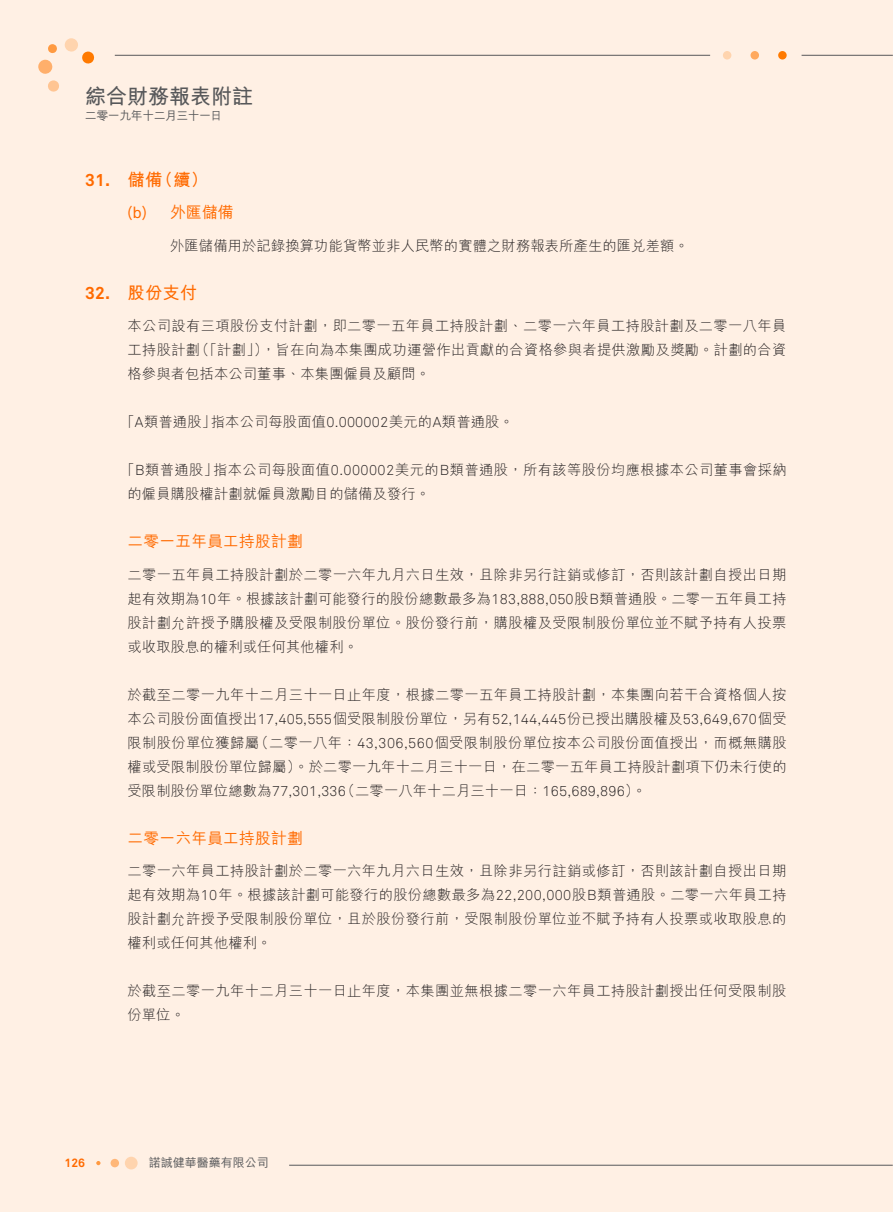
<style>
.page{position:relative;width:893px;height:1212px;background:#fff0e4}
.page>*{position:absolute;margin:0;border:0;box-sizing:border-box;transform-origin:0 0}
.t1{font:700 21px "M Hei HK";color:#57585a}
.t2{font:700 17.25px "M Hei HK";letter-spacing:.01em;color:#ff6a00}
.t3{font:500 15.75px "M Hei HK";letter-spacing:.015em;color:#ff6a00}
.t4{font:300 14.25px/24px "M Hei HK";letter-spacing:.025em;color:#231f20;text-align:justify}
.t5{font:500 12px "M Hei HK";letter-spacing:-.035em;color:#57585a}
.t6{font:500 12px "M Hei HK";color:#57585a}
.t7{font:700 12px "Akkurat Pro";color:#ff6a00}
.s1{font-family:"Akkurat Pro"}
.s2{font-family:"Akkurat Pro";font-weight:400}
.s3{font-family:"Akkurat Light Pro";font-weight:400}
</style>
<div class="page">
<svg style="left:38px;top:60px;width:15px;height:14px"></svg>
<svg style="left:64px;top:38px;width:31px;height:26px"></svg>
<svg style="left:48px;top:44px;width:9px;height:9px"></svg>
<svg style="left:48px;top:80px;width:11px;height:12px"></svg>
<div style="left:723px;top:51px;width:8px;height:9px;background:#ffd4ae;border-radius:50%"></div>
<div style="left:750px;top:51px;width:9px;height:9px;background:#ffa95e;border-radius:50%"></div>
<div style="left:778px;top:51px;width:9px;height:9px;background:#ff7a00;border-radius:50%"></div>
<hr style="left:115px;top:55px;width:595px;height:1px;background:#57585a">
<hr style="left:801px;top:55px;width:92px;height:1px;background:#57585a">
<svg style="left:96px;top:1161px;width:5px;height:4px"></svg>
<div style="left:111px;top:1159px;width:8px;height:8px;background:#ffb778;border-radius:50%"></div>
<div style="left:125px;top:1157px;width:13px;height:12px;background:#ffd4ae;border-radius:50%"></div>
<hr style="left:289px;top:1165px;width:604px;height:1px;background:#57585a">
<h1 class="t1" style="left:85px;top:81px;width:169px">綜合財務報表附註</h1>
<p class="t5" style="left:85px;top:107px;width:139px">二零一九年十二月三十一日</p>
<p class="t2" style="left:85px;top:167px;width:125px"><span class="s1">31.</span> 儲備（續）</p>
<p class="t3" style="left:128px;top:201px;width:108px"><span class="s2">(b)</span> 外匯儲備</p>
<p class="t4" style="left:170px;top:233px;width:520px">外匯儲備用於記錄換算功能貨幣並非人民幣的實體之財務報表所產生的匯兌差額。</p>
<p class="t2" style="left:85px;top:280px;width:114px"><span class="s1">32.</span> 股份支付</p>
<p class="t4" style="left:128px;top:314px;width:660px">本公司設有三項股份支付計劃，即二零一五年員工持股計劃、二零一六年員工持股計劃及二零一八年員工持股計劃（「計劃」），旨在向為本集團成功運營作出貢獻的合資格參與者提供激勵及獎勵。計劃的合資格參與者包括本公司董事、本集團僱員及顧問。</p>
<p class="t4" style="left:120px;top:410px;width:395px">「<span class="s3">A</span>類普通股」指本公司每股面值<span class="s3">0.000002</span>美元的<span class="s3">A</span>類普通股。</p>
<p class="t4" style="left:128px;top:458px;width:661px;text-indent:-7px">「<span class="s3">B</span>類普通股」指本公司每股面值<span class="s3">0.000002</span>美元的<span class="s3">B</span>類普通股，所有該等股份均應根據本公司董事會採納的僱員購股權計劃就僱員激勵目的儲備及發行。</p>
<p class="t3" style="left:128px;top:530px;width:177px">二零一五年員工持股計劃</p>
<p class="t4" style="left:128px;top:562px;width:660px">二零一五年員工持股計劃於二零一六年九月六日生效，且除非另行註銷或修訂，否則該計劃自授出日期起有效期為<span class="s3">10</span>年。根據該計劃可能發行的股份總數最多為<span class="s3">183,888,050</span>股<span class="s3">B</span>類普通股。二零一五年員工持股計劃允許授予購股權及受限制股份單位。股份發行前，購股權及受限制股份單位並不賦予持有人投票或收取股息的權利或任何其他權利。</p>
<p class="t4" style="left:128px;top:682px;width:661px">於截至二零一九年十二月三十一日止年度，根據二零一五年員工持股計劃，本集團向若干合資格個人按本公司股份面值授出<span class="s3">17,405,555</span>個受限制股份單位，另有<span class="s3">52,144,445</span>份已授出購股權及<span class="s3">53,649,670</span>個受限制股份單位獲歸屬（二零一八年：<span class="s3">43,306,560</span>個受限制股份單位按本公司股份面值授出，而概無購股權或受限制股份單位歸屬）。於二零一九年十二月三十一日，在二零一五年員工持股計劃項下仍未行使的受限制股份單位總數為<span class="s3">77,301,336</span>（二零一八年十二月三十一日：<span class="s3">165,689,896</span>）。</p>
<p class="t3" style="left:128px;top:826px;width:177px">二零一六年員工持股計劃</p>
<p class="t4" style="left:128px;top:859px;width:661px">二零一六年員工持股計劃於二零一六年九月六日生效，且除非另行註銷或修訂，否則該計劃自授出日期起有效期為<span class="s3">10</span>年。根據該計劃可能發行的股份總數最多為<span class="s3">22,200,000</span>股<span class="s3">B</span>類普通股。二零一六年員工持股計劃允許授予受限制股份單位，且於股份發行前，受限制股份單位並不賦予持有人投票或收取股息的權利或任何其他權利。</p>
<p class="t4" style="left:128px;top:979px;width:660px">於截至二零一九年十二月三十一日止年度，本集團並無根據二零一六年員工持股計劃授出任何受限制股份單位。</p>
<p class="t7" style="left:65px;top:1156px;width:22px">126</p>
<p class="t6" style="left:149px;top:1154px;width:121px">諾誠健華醫藥有限公司</p>
</div>
